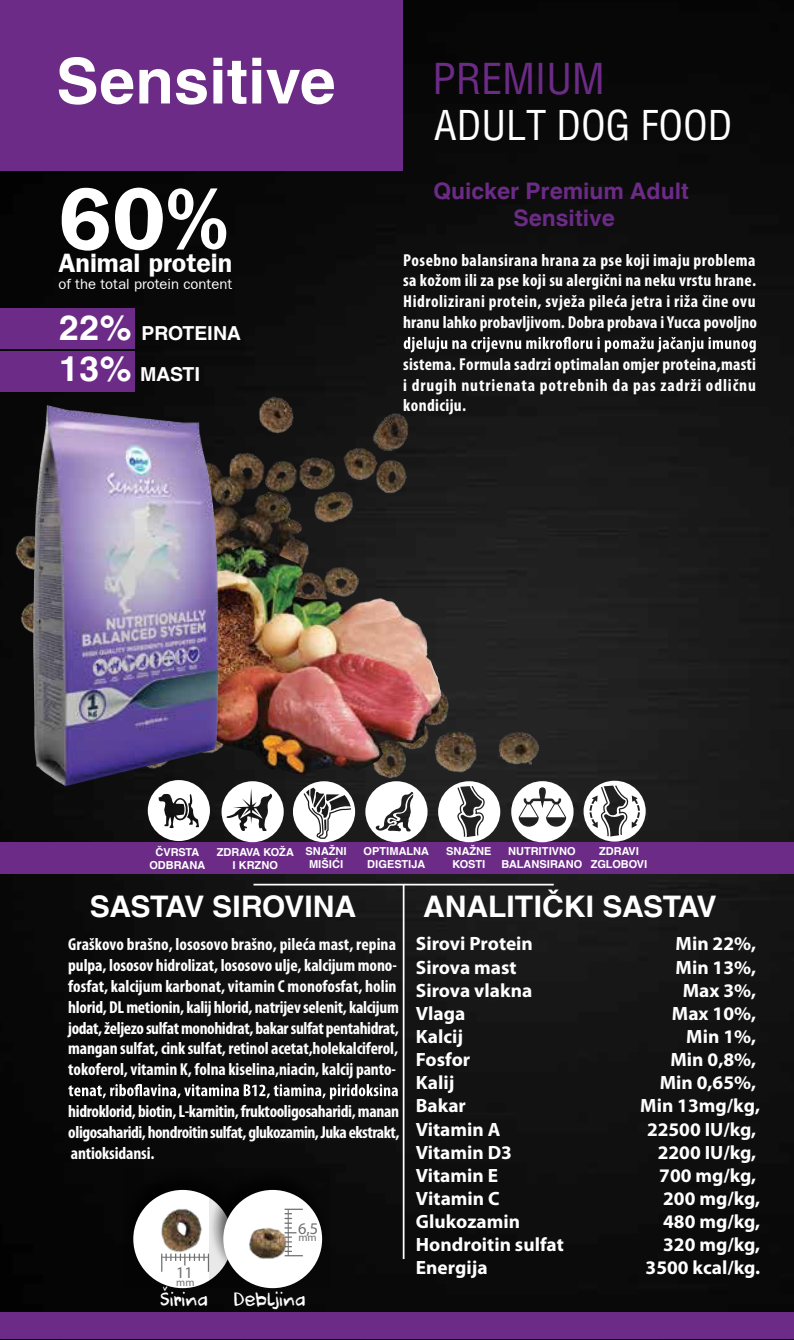
<style>
.page{position:relative;width:794px;height:1340px;background:#fff}
.page>*{position:absolute;margin:0;border:0;box-sizing:border-box;transform-origin:0 0}
.t1{font:700 88.9px "Frankfurt Gothic";color:#fff}
.t2{font:700 63px "Helvetica World";color:#fff}
.t3{font:condensed 41.48px "Helvetica";color:#6b2b87}
.t4{font:condensed 40.07px "Helvetica";color:#fff}
.t5{font:700 29.75px "Helvetica World";color:#fff}
.t6{font:700 26.6px "Frankfurt Gothic";color:#fff}
.t7{font:700 22.75px/27.3px "Helvetica World";color:#6b2b87;text-align:center}
.t8{font:700 19.25px "Myriad Pro";color:#fff}
.t9{font:700 19.25px/40.8px "Helvetica World";color:#fff}
.t10{font:17.85px "DK Cool Crayon";color:#fff}
.t11{font:700 condensed 17.32px/20.8px "Myriad Pro";letter-spacing:-.005em;color:#fff;text-align:justify}
.t12{font:16.28px "Myriad Pro";color:#231f20}
.t13{font:14.7px "Frankfurt Gothic Plain";color:#fff}
.t14{font:700 11.03px/13.1px "Helvetica World";color:#fff;text-align:center}
.t15{font:10.85px "Myriad Pro";color:#231f20}
.t16{font:8.4px "DK Cool Crayon";color:#fff}
.s1{font-size:35px}
</style>
<div class="page">
<img style="left:0;top:0;width:794px;height:1312px">
<div style="left:123px;top:1167px;width:120px;height:120px;background:#050505"></div>
<div style="left:133px;top:1189px;width:99px;height:99px;background:#fff;border-radius:50%"></div>
<svg style="left:161px;top:1259px;width:48px;height:12px"></svg>
<svg style="left:210px;top:1167px;width:120px;height:120px;fill:#080808"></svg>
<div style="left:223px;top:1189px;width:99px;height:99px;background:#fff;border-radius:50%"></div>
<svg style="left:285px;top:1208px;width:18px;height:48px"></svg>
<svg style="left:68px;top:1083px;width:330px;height:16px"></svg>
<div style="left:0;top:0;width:403px;height:171px;background:#6b2b87"></div>
<div style="left:0;top:1312px;width:794px;height:27px;background:#6b2b87"></div>
<div style="left:0;top:842px;width:794px;height:32px;background:#6b2b87"></div>
<div style="left:0;top:308px;width:135px;height:40px;background:#6b2b87"></div>
<div style="left:0;top:351px;width:135px;height:40px;background:#6b2b87"></div>
<hr style="left:403px;top:884px;width:1px;height:374px;background:#fff">
<hr style="left:253px;top:883px;width:301px;height:2px;background:#fff">
<img style="left:249px;top:1225px;width:44px;height:34px">
<img style="left:147px;top:1196px;width:63px;height:63px">
<svg style="left:404px;top:337px;width:352px;height:15px"></svg>
<svg style="left:594px;top:780px;width:51px;height:61px"></svg>
<img style="left:0;top:366px;width:594px;height:475px">
<img style="left:218px;top:545px;width:224px;height:230px">
<img style="left:33px;top:405px;width:185px;height:381px">
<h2 class="t2" style="left:56px;top:45px;width:281px">Sensitive</h2>
<h1 class="t1" style="left:58px;top:166px;width:171px">60%</h1>
<h3 class="t6" style="left:58px;top:247px;width:175px">Animal protein</h3>
<p class="t13" style="left:58px;top:275px;width:175px">of the total protein content</p>
<p class="t9" style="left:59px;top:313px;width:184px"><span class="s1">22%</span> PROTEINA<br><span class="s1">13%</span> MASTI</p>
<h3 class="t3" style="left:432px;top:53px;width:174px">PREMIUM</h3>
<h3 class="t4" style="left:434px;top:100px;width:300px">ADULT DOG FOOD</h3>
<h3 class="t7" style="left:433px;top:177px;width:257px">Quicker Premium Adult<br>Sensitive</h3>
<p class="t11" style="left:403px;top:249px;width:355px">Posebno balansirana hrana za pse koji imaju problema sa kožom ili za pse koji su alergični na neku vrstu hrane.<br>Hidrolizirani protein, svježa pileća jetra i riža čine ovu hranu lahko probavljivom. Dobra probava i Yucca povoljno</p>
<p class="t11" style="left:403px;top:353px;width:354px">sistema. Formula sadrzi optimalan omjer proteina,masti i drugih nutrienata potrebnih da pas zadrži odličnu kondiciju.</p>
<p class="t14" style="left:149px;top:846px;width:57px">ČVRSTA<br>ODBRANA</p>
<p class="t14" style="left:217px;top:846px;width:78px">ZDRAVA KOŽA<br>I KRZNO</p>
<p class="t14" style="left:305px;top:844px;width:43px">SNAŽNI<br>MIŠIĆI</p>
<p class="t14" style="left:363px;top:844px;width:67px">OPTIMALNA<br>DIGESTIJA</p>
<p class="t14" style="left:446px;top:844px;width:47px">SNAŽNE<br>KOSTI</p>
<p class="t14" style="left:501px;top:844px;width:82px">NUTRITIVNO<br>BALANSIRANO</p>
<p class="t14" style="left:591px;top:844px;width:58px">ZDRAVI<br>ZGLOBOVI</p>
<h3 class="t5" style="left:90px;top:889px;width:268px">SASTAV SIROVINA</h3>
<h3 class="t5" style="left:423px;top:889px;width:294px">ANALITIČKI SASTAV</h3>
<p class="t8" style="left:416px;top:931px;width:119px">Sirovi Protein</p>
<p class="t8" style="left:675px;top:931px;width:82px">Min 22%,</p>
<p class="t8" style="left:416px;top:954px;width:102px">Sirova mast</p>
<p class="t8" style="left:675px;top:954px;width:82px">Min 13%,</p>
<p class="t8" style="left:416px;top:977px;width:118px">Sirova vlakna</p>
<p class="t8" style="left:682px;top:977px;width:75px">Max 3%,</p>
<p class="t8" style="left:416px;top:1000px;width:51px">Vlaga</p>
<p class="t8" style="left:672px;top:1000px;width:86px">Max 10%,</p>
<p class="t8" style="left:416px;top:1023px;width:49px">Kalcij</p>
<p class="t8" style="left:686px;top:1023px;width:71px">Min 1%,</p>
<p class="t8" style="left:416px;top:1047px;width:56px">Fosfor</p>
<p class="t8" style="left:670px;top:1047px;width:87px">Min 0,8%,</p>
<p class="t8" style="left:416px;top:1070px;width:40px">Kalij</p>
<p class="t8" style="left:659px;top:1070px;width:98px">Min 0,65%,</p>
<p class="t8" style="left:416px;top:1093px;width:52px">Bakar</p>
<p class="t8" style="left:640px;top:1093px;width:121px">Min 13mg/kg,</p>
<p class="t8" style="left:416px;top:1116px;width:86px">Vitamin A</p>
<p class="t8" style="left:647px;top:1116px;width:111px">22500 IU/kg,</p>
<p class="t8" style="left:416px;top:1139px;width:97px">Vitamin D3</p>
<p class="t8" style="left:658px;top:1139px;width:100px">2200 IU/kg,</p>
<p class="t8" style="left:416px;top:1162px;width:84px">Vitamin E</p>
<p class="t8" style="left:659px;top:1162px;width:98px">700 mg/kg,</p>
<p class="t8" style="left:416px;top:1185px;width:85px">Vitamin C</p>
<p class="t8" style="left:663px;top:1185px;width:98px">200 mg/kg,</p>
<p class="t8" style="left:416px;top:1209px;width:106px">Glukozamin</p>
<p class="t8" style="left:663px;top:1209px;width:98px">480 mg/kg,</p>
<p class="t8" style="left:416px;top:1232px;width:150px">Hondroitin sulfat</p>
<p class="t8" style="left:663px;top:1232px;width:98px">320 mg/kg,</p>
<p class="t8" style="left:416px;top:1255px;width:73px">Energija</p>
<p class="t8" style="left:645px;top:1255px;width:116px">3500 kcal/kg.</p>
<p class="t11" style="left:68px;top:933px;width:332px;text-align:left">Graškovo brašno, lososovo brašno, pileća mast, repina pulpa, lososov hidrolizat, lososovo ulje, kalcijum mono&shy;fosfat, kalcijum karbonat, vitamin C monofosfat, holin hlorid, DL metionin, kalij hlorid, natrijevselenit, kalcijum jodat, željezo sulfat monohidrat, bakarsulfat pentahidrat, mangan sulfat, cink sulfat,retinol acetat,holekalciferol, tokoferol,vitamin K, folna kiselina,niacin, kalcij panto-</p>
<p class="t11" style="left:68px;top:1100px;width:333px">hidroklorid, biotin,L-karnitin,fruktooligosaharidi, manan oligosaharidi, hondroitin sulfat,glukozamin,Juka ekstrakt, antioksidansi.</p>
<p class="t12" style="left:298px;top:1218px;width:22px">6,5</p>
<p class="t15" style="left:298px;top:1230px;width:20px">mm</p>
<p class="t12" style="left:176px;top:1262px;width:18px">11</p>
<p class="t15" style="left:176px;top:1275px;width:20px">mm</p>
<p class="t10" style="left:160px;top:1288px;width:50px">Sirina</p>
<p class="t16" style="left:163px;top:1282px;width:6px">v</p>
<p class="t10" style="left:234px;top:1288px;width:73px">Debljina</p>
</div>
